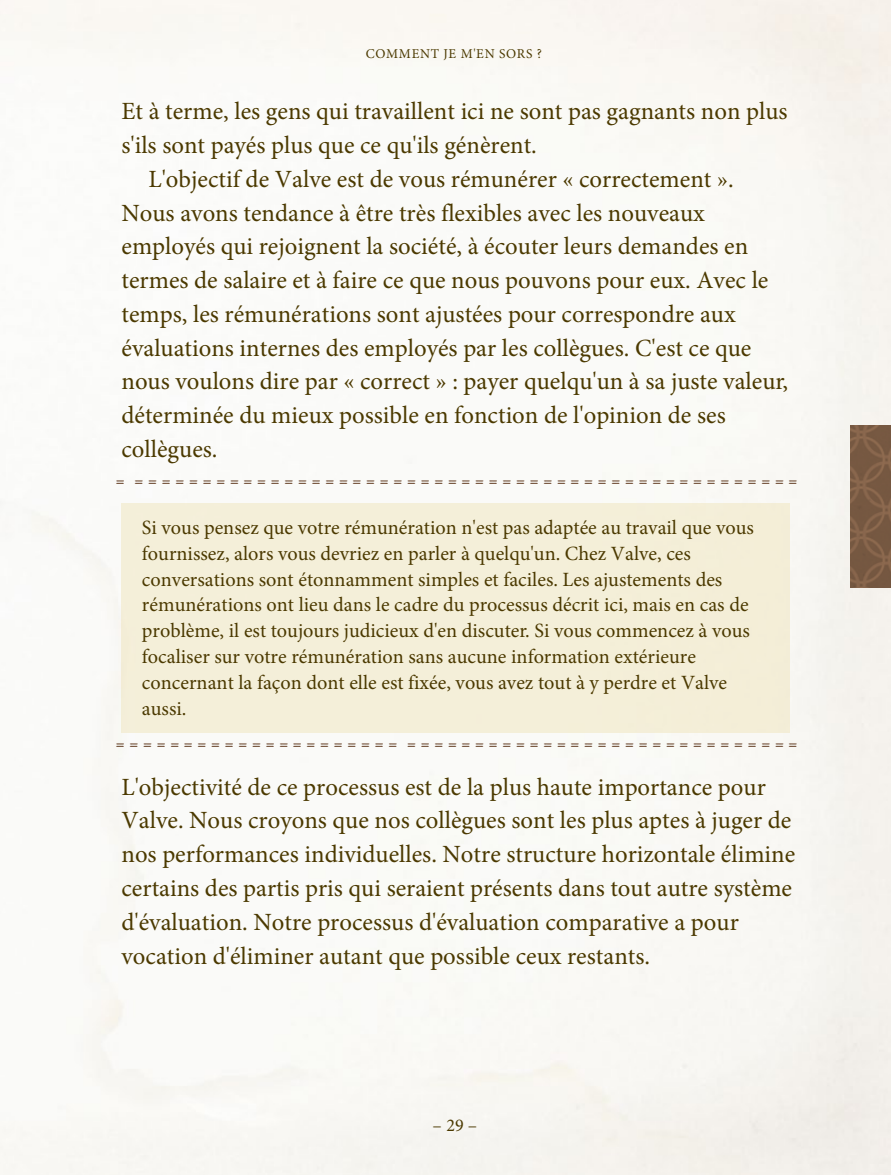
<style>
.page{position:relative;width:891px;height:1175px;background:#fff}
.page>*{position:absolute;margin:0;border:0;box-sizing:border-box;transform-origin:0 0}
.t1{font:24.75px/33.8px "Minion Pro";color:#4b3900}
.t2{font:20.25px/25.9px "Minion Pro";color:#4b3900}
.t3{font:18px "Old Newspaper Types";color:#785841}
.t4{font:18px "Minion Pro";color:#4b3900}
.t5{font:13.5px "Minion Pro";letter-spacing:.05em;color:#4b3900}
</style>
<div class="page">
<img style="left:0;top:0;width:891px;height:1174px">
<img style="left:850px;top:425px;width:41px;height:162px">
<div style="left:122px;top:503px;width:668px;height:229px;background:#f4efd9"></div>
<p class="t5" style="left:366px;top:44px;width:178px">COMMENT JE M'EN SORS ?</p>
<p class="t1" style="left:121px;top:95px;width:668px">Et à terme, les gens qui travaillent ici ne sont pas gagnants non plus</p>
<p class="t1" style="left:121px;top:128px;width:417px">s'ils sont payés plus que ce qu'ils génèrent.</p>
<p class="t1" style="left:148px;top:162px;width:587px">L'objectif de Valve est de vous rémunérer « correctement ».</p>
<p class="t1" style="left:121px;top:196px;width:585px">Nous avons tendance à être très flexibles avec les nouveaux</p>
<p class="t1" style="left:121px;top:230px;width:628px">employés qui rejoignent la société, à écouter leurs demandes en</p>
<p class="t1" style="left:121px;top:263px;width:648px">termes de salaire et à faire ce que nous pouvons pour eux. Avec le</p>
<p class="t1" style="left:121px;top:297px;width:616px">temps, les rémunérations sont ajustées pour correspondre aux</p>
<p class="t1" style="left:121px;top:331px;width:632px">évaluations internes des employés par les collègues. C'est ce que</p>
<p class="t1" style="left:121px;top:365px;width:668px">nous voulons dire par « correct » : payer quelqu'un à sa juste valeur,</p>
<p class="t1" style="left:121px;top:398px;width:606px">déterminée du mieux possible en fonction de l'opinion de ses</p>
<p class="t1" style="left:121px;top:432px;width:98px">collègues.</p>
<p class="t3" style="left:116px;top:469px;width:683px">= =================================================</p>
<p class="t2" style="left:142px;top:514px;width:613px">Si vous pensez que votre rémunération n'est pas adaptée au travail que vous fournissez, alors vous devriez en parler à quelqu'un. Chez Valve, ces conversations sont étonnamment simples et faciles. Les ajustements des rémunérations ont lieu dans le cadre du processus décrit ici, mais en cas de problème, il est toujours judicieux d'en discuter. Si vous commencez à vous focaliser sur votre rémunération sans aucune information extérieure concernant la façon dont elle est fixée, vous avez tout à y perdre et Valve aussi.</p>
<p class="t3" style="left:116px;top:732px;width:683px">===================== =============================</p>
<p class="t1" style="left:122px;top:770px;width:675px">L'objectivité de ce processus est de la plus haute importance pour Valve. Nous croyons que nos collègues sont les plus aptes à juger de nos performances individuelles. Notre structure horizontale élimine certains des partis pris qui seraient présents dans tout autre système d'évaluation. Notre processus d'évaluation comparative a pour vocation d'éliminer autant que possible ceux restants.</p>
<p class="t4" style="left:433px;top:1113px;width:46px">– 29 –</p>
</div>
